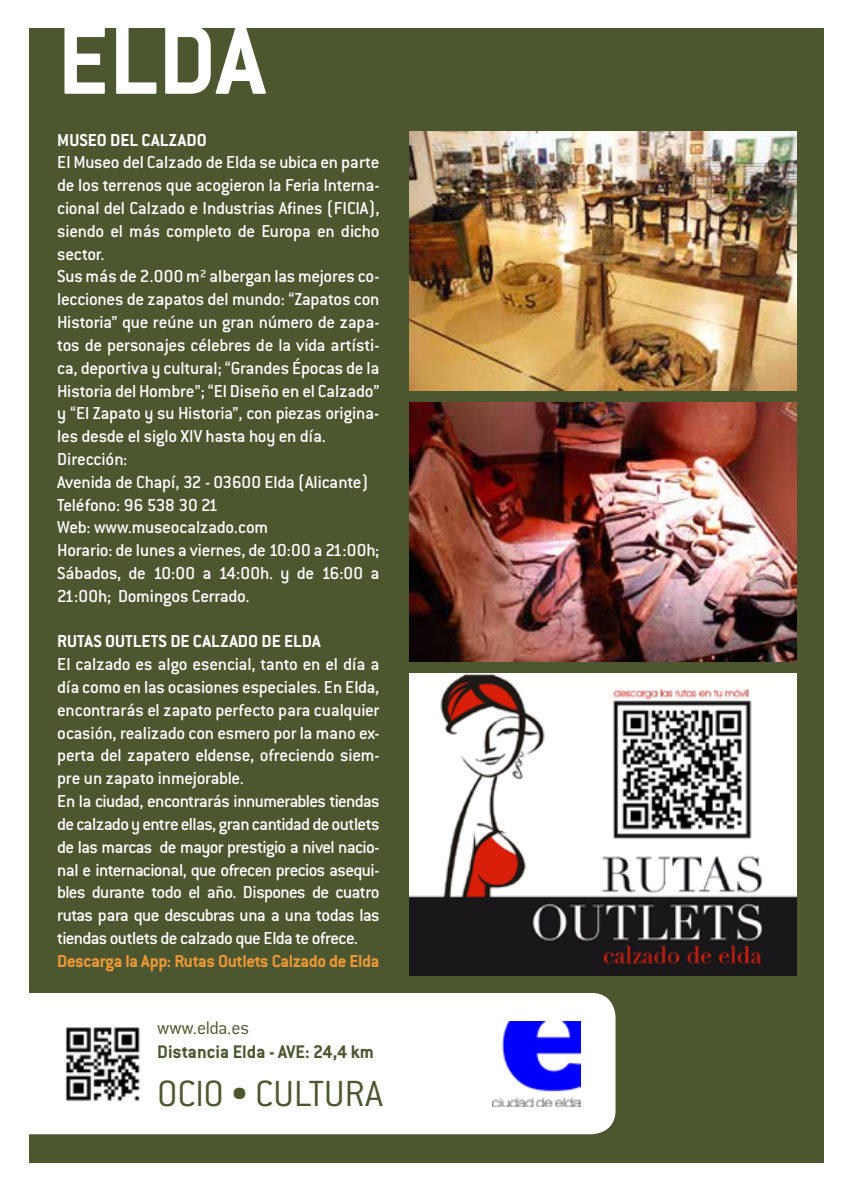
<style>
.page{position:relative;width:851px;height:1191px;background:#fff}
.page>*{position:absolute;margin:0;border:0;box-sizing:border-box;transform-origin:0 0}
.t1{font:700 108px "Conduit ITC";color:#fff}
.t2{font:300 40px "Conduit ITC";color:#4c572f}
.t3{font:700 20px "Conduit ITC";color:#4c572f}
.t4{font:300 20px "Conduit ITC";letter-spacing:-.015em;color:#4c572f}
.t5{font:500 19px/22.8px "Conduit ITC";letter-spacing:-.02em;color:#fff}
.t6{font:700 19px "Conduit ITC";color:#fff}
.t7{font:700 19px "Conduit ITC";letter-spacing:-.02em;color:#ec9738}
</style>
<div class="page">
<div style="left:29px;top:28px;width:794px;height:1134px;background:#4c572f"></div>
<div style="left:29px;top:993px;width:586px;height:141px;background:#fff"></div>
<img style="left:57px;top:1018px;width:90px;height:90px">
<img style="left:409px;top:131px;width:387px;height:259px">
<img style="left:409px;top:402px;width:387px;height:259px">
<img style="left:409px;top:674px;width:387px;height:301px">
<img style="left:492px;top:1021px;width:89px;height:85px">
<h1 class="t1" style="left:57px;top:-3px;width:209px">ELDA</h1>
<p class="t6" style="left:57px;top:129px;width:151px">MUSEO DEL CALZADO</p>
<p class="t5" style="left:57px;top:151px;width:324px">El Museo del Calzado de Elda se ubica en parte de los terrenos que acogieron la Feria Interna&shy;cional del Calzado e Industrias Afines (FICIA), siendo el más completo de Europa en dicho sector.<br>Sus más de 2.000 m² albergan las mejores co&shy;lecciones de zapatos del mundo: “Zapatos con Historia” que reúne un gran número de zapa&shy;tos de personajes célebres de la vida artísti&shy;ca, deportiva y cultural; “Grandes Épocas de la Historia del Hombre”; “El Diseño en el Calzado” y “El Zapato y su Historia”, con piezas origina&shy;les desde el siglo XIV hasta hoy en día.<br>Dirección:<br>Avenida de Chapí, 32 - 03600 Elda (Alicante)<br>Teléfono: 96 538 30 21<br>Web: www.museocalzado.com<br>Horario: de lunes a viernes, de 10:00 a 21:00h; Sábados, de 10:00 a 14:00h. y de 16:00 a 21:00h; Domingos Cerrado.</p>
<p class="t6" style="left:57px;top:630px;width:265px">RUTAS OUTLETS DE CALZADO DE ELDA</p>
<p class="t5" style="left:57px;top:653px;width:324px">El calzado es algo esencial, tanto en el día a día como en las ocasiones especiales. En Elda, encontrarás el zapato perfecto para cualquier ocasión, realizado con esmero por la mano ex&shy;perta del zapatero eldense, ofreciendo siem&shy;pre un zapato inmejorable.<br>En la ciudad, encontrarás innumerables tiendas de calzado y entre ellas, gran cantidad de outlets de las marcas de mayor prestigio a nivel nacio&shy;nal e internacional, que ofrecen precios asequi&shy;bles durante todo el año. Dispones de cuatro rutas para que descubras una a una todas las tiendas outlets de calzado que Elda te ofrece.</p>
<p class="t7" style="left:57px;top:949px;width:323px">Descarga la App: Rutas Outlets Calzado de Elda</p>
<p class="t4" style="left:157px;top:1017px;width:93px">www.elda.es</p>
<p class="t3" style="left:157px;top:1040px;width:218px">Distancia Elda - AVE: 24,4 km</p>
<h2 class="t2" style="left:157px;top:1071px;width:227px">OCIO • CULTURA</h2>
</div>
